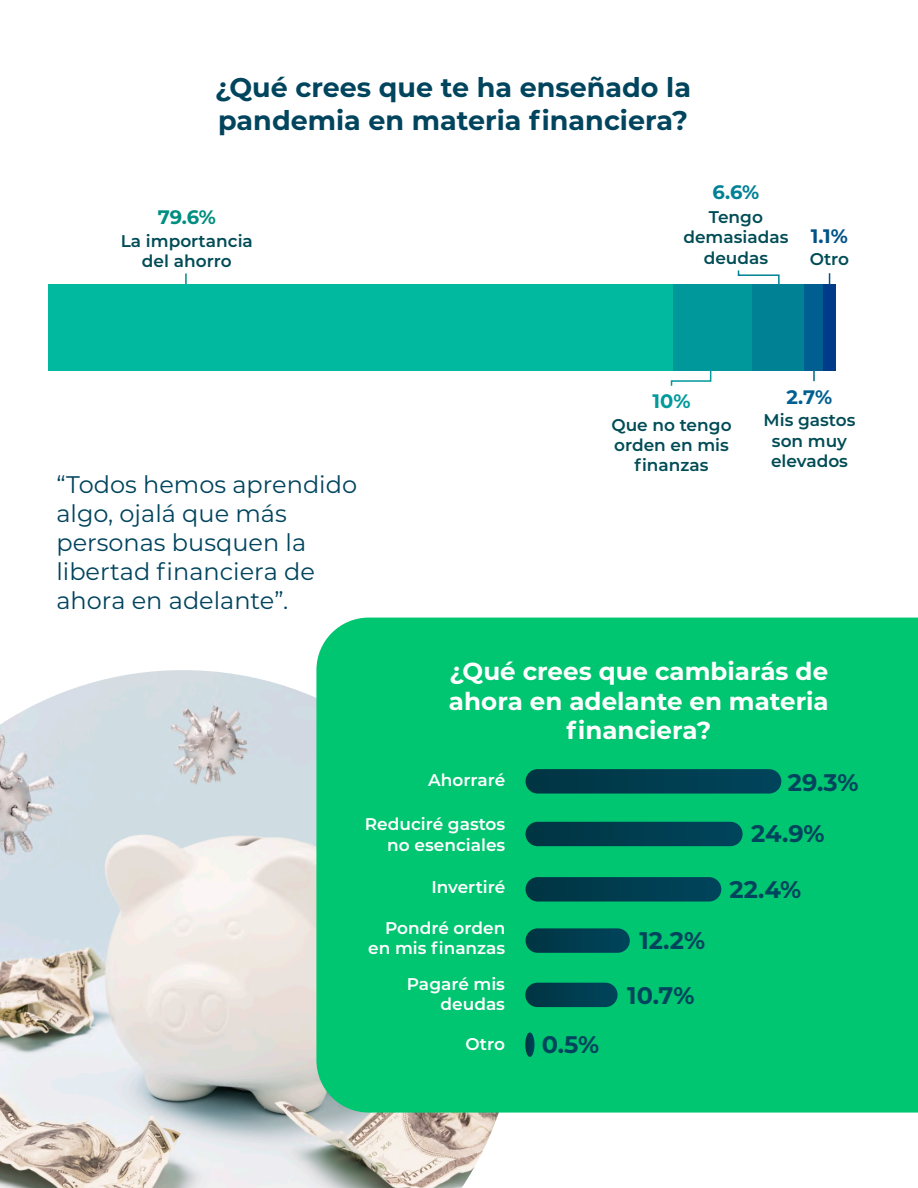
<style>
.page{position:relative;width:918px;height:1188px;background:#fff}
.page>*{position:absolute;margin:0;border:0;box-sizing:border-box;transform-origin:0 0}
.t1{font:700 27px/32.4px "Montserrat";color:#00445d}
.t2{font:700 24.6px/29.5px "Montserrat";color:#fff;text-align:center}
.t3{font:24px/28.8px "Montserrat";color:#00445d}
.t4{font:700 24px/51.9px "Montserrat";color:#00445d}
.t5{font:700 19.5px "Montserrat";color:#008e80}
.t6{font:700 19.5px "Montserrat";color:#008195}
.t7{font:700 19.5px "Montserrat";color:#005f91}
.t8{font:700 19.5px "Montserrat";color:#005288}
.t9{font:700 19.5px "Montserrat";color:#009a9b}
.t10{font:600 16.95px/20.4px "Montserrat";color:#004c55;text-align:center}
.t11{font:600 16.95px/20.4px "Montserrat";color:#fff;text-align:right}
</style>
<div class="page">
<img style="left:0;top:670px;width:499px;height:518px">
<div style="left:316px;top:618px;width:602px;height:495px;background:#00c571"></div>
<div style="left:49px;top:284px;width:626px;height:87px;background:#00b99f"></div>
<div style="left:673px;top:284px;width:80px;height:87px;background:#00989b"></div>
<div style="left:752px;top:284px;width:52px;height:87px;background:#008194"></div>
<div style="left:804px;top:284px;width:22px;height:87px;background:#005f90"></div>
<div style="left:823px;top:284px;width:12px;height:87px;background:#003b89"></div>
<svg style="left:185px;top:273px;width:2px;height:11px"></svg>
<svg style="left:829px;top:273px;width:1px;height:12px"></svg>
<svg style="left:813px;top:371px;width:2px;height:10px"></svg>
<div style="left:526px;top:769px;width:255px;height:25px;background:#003d4f;border-radius:12px"></div>
<div style="left:526px;top:822px;width:217px;height:24px;background:#003d4f;border-radius:12px"></div>
<div style="left:526px;top:877px;width:195px;height:25px;background:#003d4f;border-radius:12px"></div>
<div style="left:526px;top:928px;width:104px;height:25px;background:#003d50;border-radius:12px"></div>
<div style="left:525px;top:983px;width:93px;height:24px;background:#003d4f;border-radius:12px"></div>
<svg style="left:525px;top:1032px;width:9px;height:25px"></svg>
<svg style="left:737px;top:270px;width:43px;height:14px"></svg>
<svg style="left:670px;top:371px;width:42px;height:15px"></svg>
<h1 class="t1" style="left:215px;top:70px;width:477px">¿Qué crees que te ha enseñado la pandemia en materia financiera?</h1>
<p class="t6" style="left:713px;top:178px;width:48px">6.6%</p>
<p class="t5" style="left:158px;top:203px;width:60px">79.6%</p>
<p class="t10" style="left:683px;top:206px;width:107px">Tengo demasiadas deudas</p>
<p class="t10" style="left:121px;top:230px;width:134px">La importancia</p>
<p class="t8" style="left:811px;top:222px;width:39px">1.1%</p>
<p class="t10" style="left:142px;top:250px;width:91px">del ahorro</p>
<p class="t10" style="left:810px;top:248px;width:41px">Otro</p>
<p class="t9" style="left:653px;top:387px;width:39px">10%</p>
<p class="t7" style="left:787px;top:383px;width:47px">2.7%</p>
<h3 class="t3" style="left:56px;top:470px;width:302px">“Todos hemos aprendido algo, ojalá que más personas busquen la libertad financiera de ahora en adelante”.</h3>
<p class="t10" style="left:611px;top:414px;width:122px">Que no tengo orden en mis finanzas</p>
<p class="t10" style="left:764px;top:409px;width:93px">Mis gastos son muy elevados</p>
<h2 class="t2" style="left:449px;top:655px;width:381px">¿Qué crees que cambiarás de ahora en adelante en materia financiera?</h2>
<p class="t11" style="left:428px;top:769px;width:79px">Ahorraré</p>
<h3 class="t4" style="left:751px;top:755px;width:109px;text-indent:37px">29.3%<br>24.9%</h3>
<p class="t11" style="left:365px;top:813px;width:142px">Reduciré gastos no esenciales</p>
<p class="t11" style="left:431px;top:876px;width:75px">Invertiré</p>
<h3 class="t4" style="left:730px;top:862px;width:73px">22.4%</h3>
<h3 class="t4" style="left:640px;top:914px;width:67px">12.2%</h3>
<p class="t11" style="left:368px;top:917px;width:139px">Pondré orden en mis finanzas</p>
<p class="t11" style="left:407px;top:973px;width:100px">Pagaré mis deudas</p>
<p class="t11" style="left:466px;top:1033px;width:41px">Otro</p>
<h3 class="t4" style="left:542px;top:1018px;width:59px">0.5%</h3>
<h3 class="t4" style="left:627px;top:968px;width:69px">10.7%</h3>
</div>
